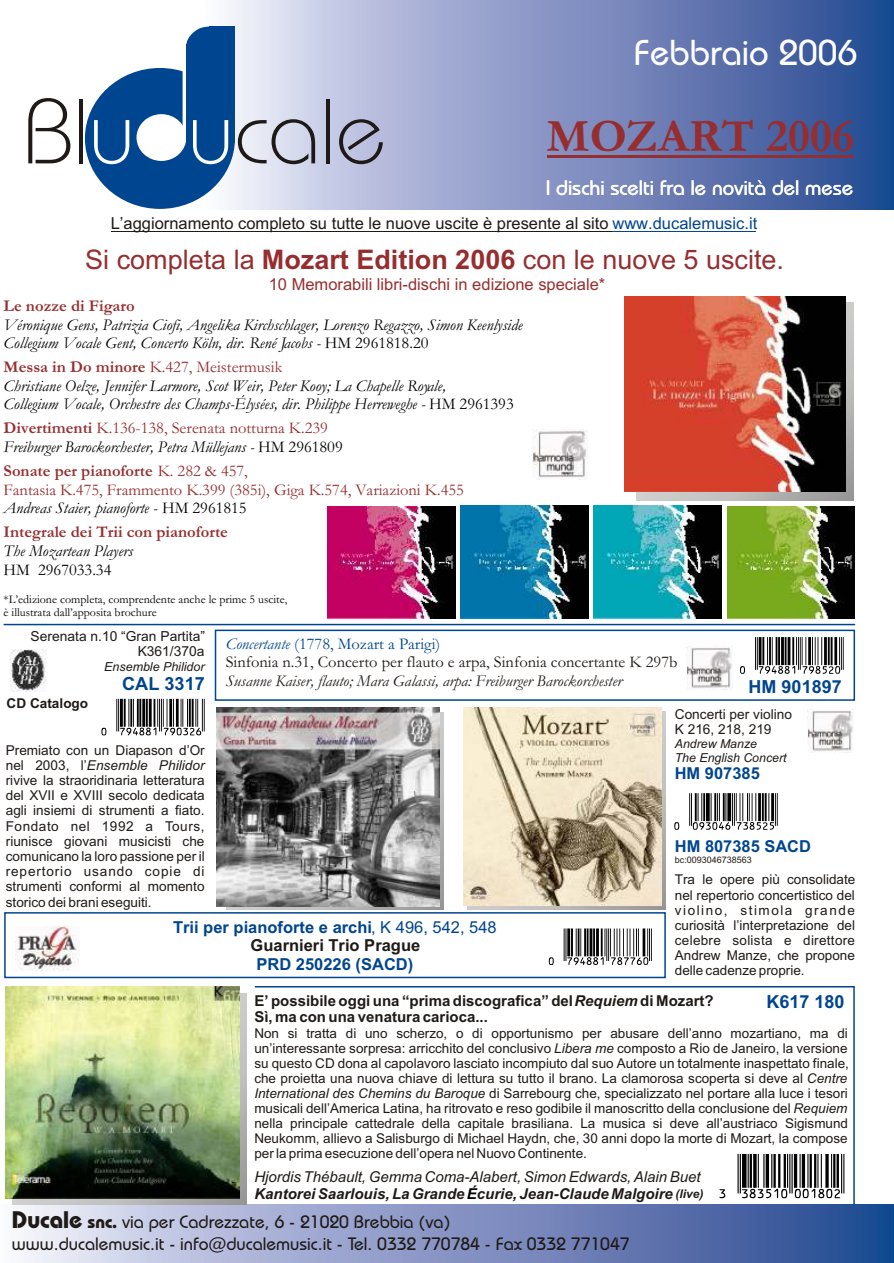
<style>
.page{position:relative;width:894px;height:1263px;background:#fff}
.page>*{position:absolute;margin:0;border:0;box-sizing:border-box;transform-origin:0 0}
.t1{font:91.8px "Bauhaus Lt BT";color:#1f1a17}
.t2{font:88.5px "UPC Half";color:#000}
.t3{font:73.35px "UPC Half";color:#000}
.t4{font:73.2px "UPC Half";color:#000}
.t5{font:73.05px "UPC Half";color:#000}
.t6{font:72.9px "UPC Half";color:#000}
.t7{font:700 47.1px "Garamond";color:#962e30}
.t8{font:36px "Bauhaus Md BT";color:#fff}
.t9{font:27px "Arial";color:#962e30}
.t10{font:21px "Bauhaus Md BT";color:#fff}
.t11{font:700 18.15px "Arial";color:#00458f}
.t12{font:18px "Bauhaus Md BT";color:#1f1a17}
.t13{font:700 18px "Arial";color:#00458f}
.t14{font:italic 16.5px/18.6px "Garamond";color:#000}
.t15{font:16.5px/18.6px "Garamond";color:#962e30}
.t16{font:16.5px/18.6px "Garamond";color:#1f1a17}
.t17{font:16.5px "Arial";color:#1f1a17}
.t18{font:700 16.5px "Arial";color:#00458f}
.t19{font:italic 16.5px "Garamond";color:#1f1a17}
.t20{font:700 16.5px "Garamond";color:#962e30}
.t21{font:16.5px "Arial";color:#962e30}
.t22{font:700 16.5px "Arial";color:#1f1a17}
.t23{font:16.5px "Garamond";color:#000}
.t24{font:italic 15px/16.8px "Arial";color:#1f1a17}
.t25{font:700 15px/16.8px "Arial";color:#1f1a17}
.t26{font:13.8px/15.5px "Arial";color:#1f1a17;text-align:right}
.t27{font:13.65px/15.1px "Arial";color:#1f1a17;text-align:justify}
.t28{font:700 13.65px "Arial";color:#1f1a17}
.t29{font:13.5px/15.1px "Arial";color:#1f1a17;text-align:justify}
.t30{font:italic 12.45px "Arial";color:#1f1a17}
.t31{font:italic 12.3px/13.8px "Arial";color:#1f1a17}
.t32{font:12px/13.5px "Garamond";color:#000}
.t33{font:9px "Arial";color:#1f1a17}
.s1{color:#fff}
.s2{color:#00458f}
.s3{font-weight:700}
.s4{font-style:normal}
.s5{font-weight:700;font-style:italic;color:#00458f}
.s6{font-style:italic}
.s7{font-weight:400}
.s8{font-weight:700;color:#000}
.s9{font-weight:700;font-size:12px}
.s10{font-weight:700;font-size:24px}
</style>
<div class="page">
<img style="left:468px;top:712px;width:197px;height:198px">
<img style="left:463px;top:707px;width:198px;height:198px">
<img style="left:199px;top:0;width:695px;height:209px">
<div style="left:85px;top:68px;width:150px;height:141px;background:#00458f;border-radius:50%"></div>
<div style="left:137px;top:114px;width:49px;height:47px;background:#fff;border-radius:50%"></div>
<div style="left:186px;top:44px;width:49px;height:99px;background:#00458f"></div>
<div style="left:209px;top:26px;width:26px;height:22px;background:#00458f"></div>
<svg style="left:183px;top:26px;width:26px;height:116px"></svg>
<img style="left:20px;top:1204px;width:874px;height:59px">
<hr style="left:111px;top:231px;width:501px;height:1px;background:#1f1a17">
<hr style="left:612px;top:231px;width:144px;height:1px;background:#00458f">
<img style="left:12px;top:993px;width:235px;height:212px">
<img style="left:533px;top:429px;width:54px;height:51px">
<img style="left:807px;top:710px;width:46px;height:42px">
<img style="left:686px;top:647px;width:46px;height:42px">
<img style="left:6px;top:987px;width:234px;height:211px">
<hr style="left:4px;top:624px;width:851px;height:1px;background:#00458f">
<hr style="left:255px;top:986px;width:599px;height:2px;background:#00458f">
<hr style="left:853px;top:986px;width:2px;height:219px;background:#00458f">
<div style="left:215px;top:630px;width:640px;height:71px;border:2px solid #00458f"></div>
<div style="left:4px;top:912px;width:662px;height:66px;border:2px solid #00458f"></div>
<hr style="left:547px;top:155px;width:306px;height:2px;background:#962e30">
<img style="left:15px;top:927px;width:64px;height:43px">
<img style="left:10px;top:649px;width:36px;height:43px">
<img style="left:226px;top:712px;width:217px;height:198px">
<img style="left:216px;top:708px;width:223px;height:199px">
<img style="left:637px;top:303px;width:217px;height:198px">
<img style="left:625px;top:296px;width:221px;height:195px">
<img style="left:727px;top:506px;width:128px;height:113px">
<img style="left:461px;top:506px;width:128px;height:113px">
<img style="left:594px;top:506px;width:128px;height:113px">
<img style="left:328px;top:506px;width:127px;height:113px">
<h1 class="t1" style="left:23px;top:94px;width:365px">Bl<span class="s1">u u</span>cale</h1>
<h3 class="t8" style="left:634px;top:38px;width:225px">Febbraio 2006</h3>
<h3 class="t7" style="left:547px;top:120px;width:309px">MOZART 2006</h3>
<h3 class="t10" style="left:546px;top:179px;width:309px">I dischi scelti fra le novità del mese</h3>
<p class="t17" style="left:111px;top:217px;width:648px">L’aggiornamento completo su tutte le nuove uscite è presente al sito <span class="s2">www.ducalemusic.it</span></p>
<h3 class="t9" style="left:85px;top:249px;width:700px">Si completa la <span class="s3">Mozart Edition 2006</span> con le nuove 5 uscite.</h3>
<p class="t20" style="left:4px;top:300px;width:133px">Le nozze di Figaro</p>
<p class="t21" style="left:269px;top:278px;width:338px">10 Memorabili libri-dischi in edizione speciale*</p>
<p class="t14" style="left:4px;top:317px;width:520px">Véronique Gens, Patrizia Ciofi, Angelika Kirchschlager, Lorenzo Regazzo, Simon Keenlyside<br>Collegium Vocale Gent, Concerto Köln, dir. René Jacobs - <span class="s4">HM 2961818.20</span></p>
<p class="t14" style="left:4px;top:378px;width:512px">Christiane Oelze, Jennifer Larmore, Scot Weir, Peter Kooy; La Chapelle Royale,<br>Collegium Vocale, Orchestre des Champs-Élysées, dir. Philippe Herreweghe - <span class="s4">HM 2961393</span></p>
<p class="t14" style="left:4px;top:440px;width:341px">Freiburger Barockorchester, Petra Müllejans - <span class="s4">HM 2961809</span></p>
<p class="t15" style="left:4px;top:360px;width:280px"><span class="s3">Messa in Do minore</span> K.427, Meistermusik</p>
<p class="t15" style="left:4px;top:421px;width:326px"><span class="s3">Divertimenti</span> K.136-138, Serenata notturna K.239</p>
<p class="t15" style="left:4px;top:464px;width:462px"><span class="s3">Sonate per pianoforte</span> K. 282 &amp; 457,<br>Fantasia K.475, Frammento K.399 (385i), Giga K.574, Variazioni K.455</p>
<p class="t20" style="left:4px;top:527px;width:226px">Integrale dei Trii con pianoforte</p>
<p class="t14" style="left:4px;top:501px;width:245px">Andreas Staier, pianoforte - <span class="s4">HM 2961815</span></p>
<p class="t14" style="left:4px;top:543px;width:131px">The Mozartean Players</p>
<p class="t23" style="left:4px;top:564px;width:109px">HM 2967033.34</p>
<p class="t32" style="left:4px;top:594px;width:285px">*L’edizione completa, comprendente anche le prime 5 uscite, è illustrata dall’apposita brochure</p>
<p class="t26" style="left:31px;top:630px;width:176px">Serenata n.10 “Gran Partita”<br>K361/370a</p>
<p class="t30" style="left:104px;top:661px;width:102px">Ensemble Philidor</p>
<h3 class="t11" style="left:122px;top:676px;width:84px">CAL 3317</h3>
<h3 class="t3" style="left:740px;top:606px;width:112px">¶|xHJEIIBy798520z</h3>
<p class="t16" style="left:226px;top:636px;width:453px"><span class="s5">Concertante</span> <span class="s2">(1778, Mozart a Parigi)<br></span>Sinfonia n.31, Concerto per flauto e arpa, Sinfonia concertante K 297b</p>
<p class="t19" style="left:226px;top:675px;width:398px">Susanne Kaiser, flauto; Mara Galassi, arpa: Freiburger Barockorchester</p>
<h3 class="t13" style="left:749px;top:680px;width:95px">HM 901897</h3>
<p class="t28" style="left:7px;top:698px;width:83px">CD Catalogo</p>
<h3 class="t5" style="left:101px;top:667px;width:111px">¶|xHJEIIBy790326z</h3>
<p class="t27" style="left:6px;top:744px;width:201px">Premiato con un Diapason d’Or nel 2003, l’<span class="s6">Ensemble Philidor </span>rivive la straoridinaria letteratura del XVII e XVIII secolo dedicata agli insiemi di strumenti a fiato.<br>Fondato nel 1992 a Tours, riunisce giovani musicisti che comunicano la loro passione per il repertorio usando copie di strumenti conformi al momento storico dei brani eseguiti.</p>
<p class="t18" style="left:173px;top:921px;width:325px">Trii per pianoforte e archi<span class="s7">, K 496, 542, 548</span></p>
<p class="t18" style="left:257px;top:958px;width:158px">PRD 250226 (SACD)</p>
<p class="t22" style="left:251px;top:939px;width:171px">Guarnieri Trio Prague</p>
<h3 class="t6" style="left:549px;top:897px;width:111px">¶|xHJEIIBy787760z</h3>
<p class="t27" style="left:675px;top:707px;width:119px">Concerti per violino<br>K 216, 218, 219</p>
<p class="t31" style="left:675px;top:738px;width:113px">Andrew Manze<br>The English Concert</p>
<p class="t18" style="left:675px;top:767px;width:87px">HM 907385</p>
<h3 class="t4" style="left:674px;top:762px;width:111px">¶|xAJDAEGy738525z</h3>
<p class="t18" style="left:675px;top:840px;width:138px">HM 807385 SACD</p>
<p class="t33" style="left:675px;top:857px;width:79px">bc:0093046738563</p>
<p class="t29" style="left:675px;top:873px;width:182px">Tra le opere più consolidate nel repertorio concertistico del violino, stimola grande curiosità l’interpretazione del celebre solista e direttore Andrew Manze, che propone delle cadenze proprie.</p>
<p class="t25" style="left:254px;top:993px;width:461px">E’ possibile oggi una “prima discografica” del <span class="s6">Requiem</span> di Mozart?<br>Sì, ma con una venatura carioca...</p>
<p class="t29" style="left:254px;top:1027px;width:596px">Non si tratta di uno scherzo, o di opportunismo per abusare dell’anno mozartiano, ma di un’interessante sorpresa: arricchito del conclusivo <span class="s6">Libera me</span> composto a Rio de Janeiro, la versione su questo CD dona al capolavoro lasciato incompiuto dal suo Autore un totalmente inaspettato finale, che proietta una nuova chiave di lettura su tutto il brano. La clamorosa scoperta si deve al <span class="s6">Centre International des Chemins du Baroque</span> di Sarrebourg che, specializzato nel portare alla luce i tesori musicali dell’America Latina, ha ritrovato e reso godibile il manoscritto della conclusione del <span class="s6">Requiem </span>nella principale cattedrale della capitale brasiliana. La musica si deve all’austriaco Sigismund Neukomm, allievo a Salisburgo di Michael Haydn, che, 30 anni dopo la morte di Mozart, la compose per la prima esecuzione dell’opera nel Nuovo Continente.</p>
<p class="t24" style="left:254px;top:1170px;width:450px">Hjordis Thébault, Gemma Coma-Alabert, Simon Edwards, Alain Buet<br><span class="s3">Kantorei Saarlouis, La Grande</span> <span class="s8">É</span><span class="s3">curie, Jean-Claude Malgoire</span> <span class="s9">(live)</span></p>
<h3 class="t13" style="left:767px;top:995px;width:80px">K617 180</h3>
<h2 class="t2" style="left:719px;top:1116px;width:134px">Å|xDINPLAy001802z</h2>
<h3 class="t12" style="left:12px;top:1215px;width:440px"><span class="s10">Ducale</span> <span class="s3">snc.</span> via per Cadrezzate, 6 - 21020 Brebbia (va)</h3>
<h3 class="t12" style="left:12px;top:1237px;width:619px">www.ducalemusic.it - info@ducalemusic.it - Tel. 0332 770784 - Fax 0332 771047</h3>
</div>
